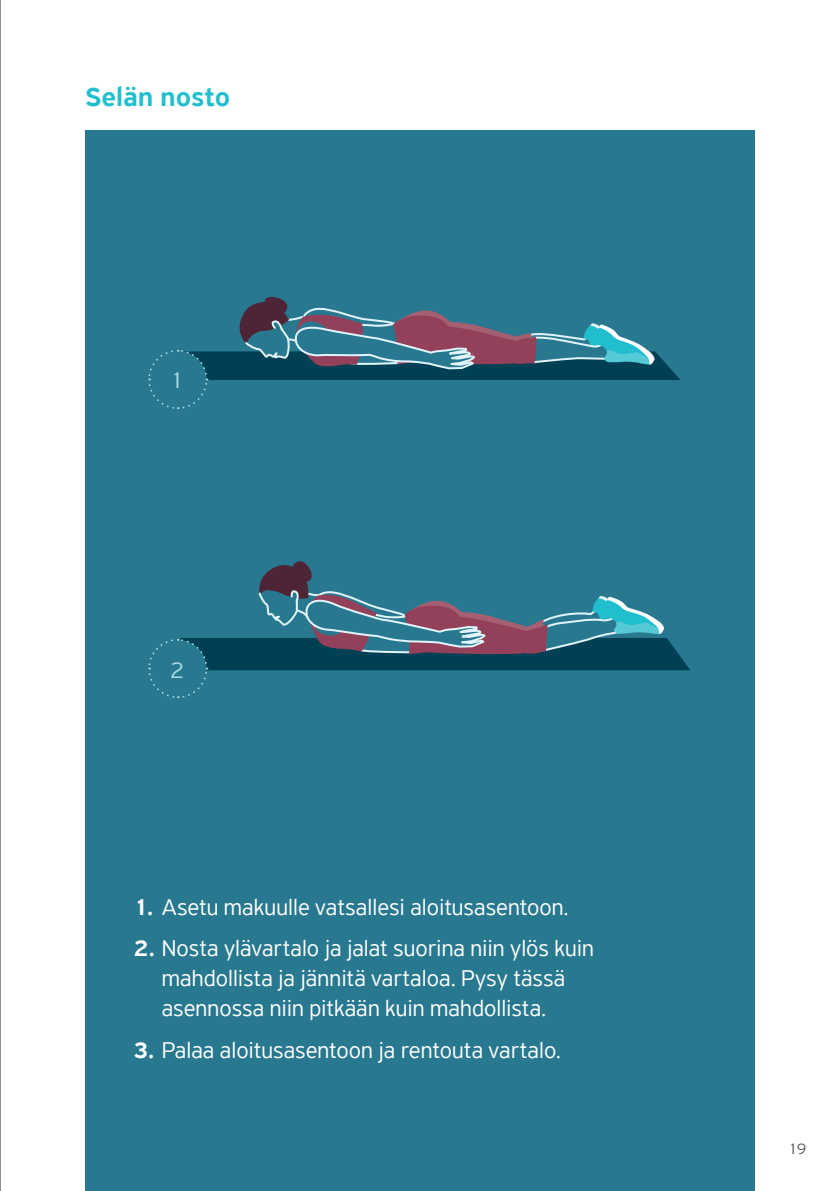
<style>
.page{position:relative;width:840px;height:1191px;background:#fff}
.page>*{position:absolute;margin:0;border:0;box-sizing:border-box;transform-origin:0 0}
.t1{font:500 28px "PF Highway Sans Pro";letter-spacing:.005em;color:#21bece}
.t2{font:300 24px/30px "PF Highway Sans Pro";color:#fff}
.t3{font:300 24px "PF Highway Sans Pro";color:#a6dce4}
.t4{font:300 16px "PF Highway Sans Pro";color:#57585a}
.s1{font-weight:500}
</style>
<div class="page">
<div style="left:85px;top:130px;width:669px;height:1061px;background:#287990"></div>
<svg style="left:148px;top:296px;width:532px;height:113px"></svg>
<svg style="left:148px;top:561px;width:542px;height:138px"></svg>
<hr style="left:0;top:0;width:1px;height:1191px;background:#231f20">
<p class="t1" style="left:85px;top:80px;width:147px">Selän nosto</p>
<p class="t3" style="left:169px;top:366px;width:16px">1</p>
<p class="t3" style="left:169px;top:655px;width:16px">2</p>
<p class="t2" style="left:133px;top:892px;width:436px"><span class="s1">1.</span> Asetu makuulle vatsallesi aloitusasentoon.</p>
<p class="t2" style="left:162px;top:933px;width:433px;text-indent:-28px"><span class="s1">2.</span> Nosta ylävartalo ja jalat suorina niin ylös kuin mahdollista ja jännitä vartaloa. Pysy tässä asennossa niin pitkään kuin mahdollista.</p>
<p class="t2" style="left:133px;top:1034px;width:428px"><span class="s1">3.</span> Palaa aloitusasentoon ja rentouta vartalo.</p>
<p class="t4" style="left:787px;top:1139px;width:20px">19</p>
</div>
